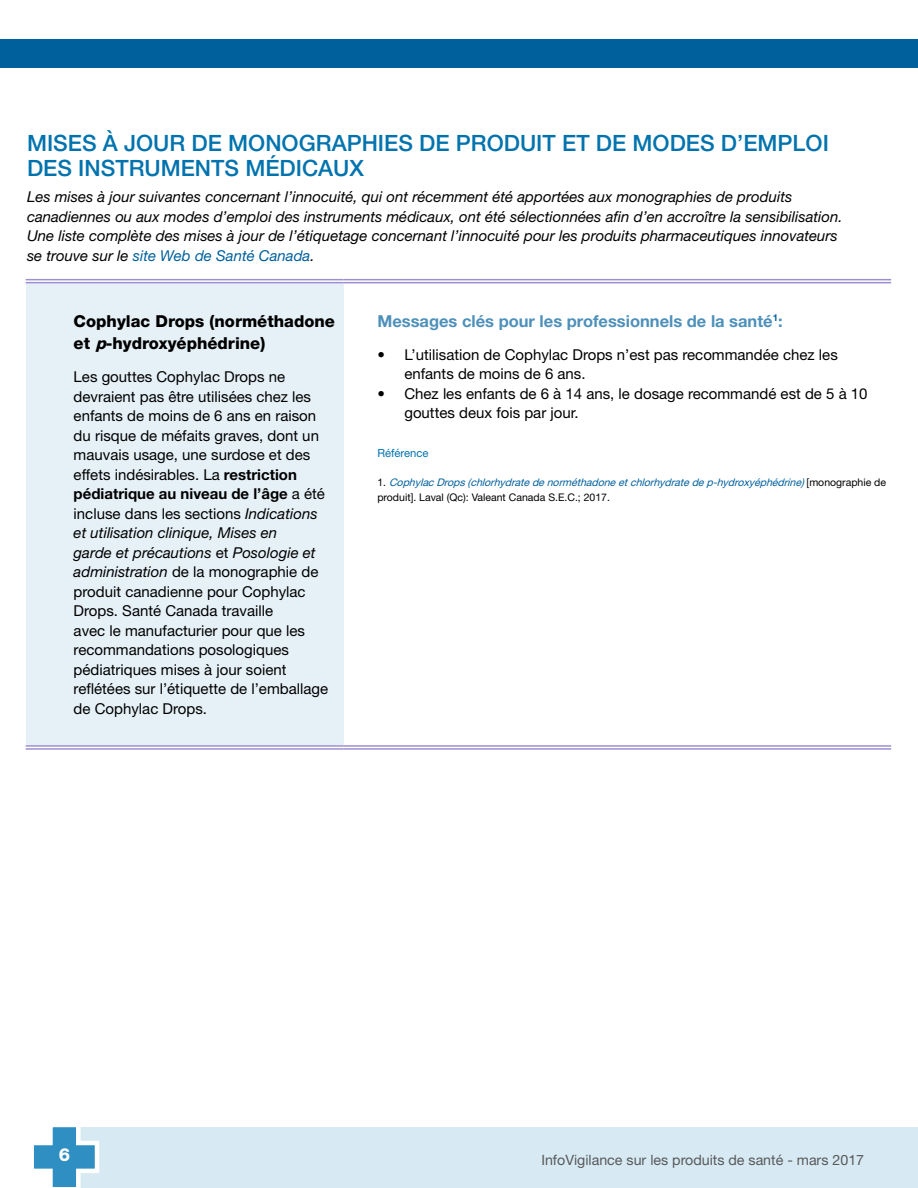
<style>
.page{position:relative;width:918px;height:1188px;background:#fff}
.page>*{position:absolute;margin:0;border:0;box-sizing:border-box;transform-origin:0 0}
.Text_-_Title_level_1{font:500 22.5px/25.5px "Helvetica Neue LT Std";color:#0073ae}
.t1{font:800 18px "Helvetica Neue LT Std";color:#fff}
.Recap_-_Product{font:800 16.5px/22.5px "Helvetica Neue LT Std";color:#000}
.Text_-_Body{font:700 16.5px "Helvetica Neue LT Std";color:#4d90ba}
.Text_-_Body-2{font:15px/19.5px "Helvetica Neue LT Std";color:#000}
.Text_-_Body_-_column{font:italic 15px/19.5px "Helvetica Neue LT Std";color:#000}
.t2{font:14.25px "Helvetica Neue LT Std";color:#58595b}
.Reference_Title{font:11.25px "Helvetica Neue LT Std";color:#0073ae}
.Text_-_Body-3{font:italic 10.5px/15px "Helvetica Neue LT Std";color:#00609c}
.s1{color:#00609c}
.s2{font-style:italic}
.s3{font-weight:700}
.s4{font-style:normal;color:#000}
</style>
<div class="page">
<div style="left:64px;top:1127px;width:854px;height:61px;background:#d7eaf3"></div>
<svg style="left:33px;top:1127px;width:67px;height:61px"></svg>
<div style="left:0;top:39px;width:918px;height:29px;background:#00609c"></div>
<div style="left:26px;top:281px;width:318px;height:466px;background:#e6f1f7"></div>
<svg style="left:26px;top:280px;width:318px;height:2px"></svg>
<svg style="left:344px;top:280px;width:547px;height:1px"></svg>
<hr style="left:26px;top:279px;width:318px;height:1px;background:#9d8ed3">
<hr style="left:26px;top:282px;width:318px;height:1px;background:#9d8ed3">
<hr style="left:344px;top:279px;width:547px;height:1px;background:#9d8ed3">
<hr style="left:344px;top:282px;width:547px;height:1px;background:#9d8ed3">
<hr style="left:26px;top:745px;width:318px;height:2px;background:#9d8ed3">
<hr style="left:26px;top:748px;width:318px;height:2px;background:#9d8ed3">
<hr style="left:344px;top:745px;width:547px;height:2px;background:#9d8ed3">
<hr style="left:344px;top:748px;width:547px;height:2px;background:#9d8ed3">
<p class="Text_-_Title_level_1" style="left:27px;top:130px;width:803px">MISES À JOUR DE MONOGRAPHIES DE PRODUIT ET DE MODES D’EMPLOI<br>DES INSTRUMENTS MÉDICAUX</p>
<p class="Text_-_Body_-_column" style="left:27px;top:187px;width:817px">Les mises à jour suivantes concernant l’innocuité, qui ont récemment été apportées aux monographies de produits canadiennes ou aux modes d’emploi des instruments médicaux, ont été sélectionnées afin d’en accroître la sensibilisation.<br>Une liste complète des mises à jour de l’étiquetage concernant l’innocuité pour les produits pharmaceutiques innovateurs se trouve sur le <span class="s1">site Web de Santé Canada</span>.</p>
<p class="Recap_-_Product" style="left:74px;top:310px;width:263px">Cophylac Drops (norméthadone et <span class="s2">p</span>-hydroxyéphédrine)</p>
<p class="Text_-_Body-2" style="left:74px;top:367px;width:256px">Les gouttes Cophylac Drops ne devraient pas être utilisées chez les enfants de moins de 6 ans en raison du risque de méfaits graves, dont un mauvais usage, une surdose et des effets indésirables. La <span class="s3">restriction pédiatrique au niveau de l’âge</span> a été incluse dans les sections <span class="s2">Indications et utilisation clinique, Mises en<br>garde et précautions</span> et <span class="s2">Posologie et administration</span> de la monographie de produit canadienne pour Cophylac Drops. Santé Canada travaille<br>avec le manufacturier pour que les recommandations posologiques pédiatriques mises à jour soient reflétées sur l’étiquette de l’emballage de Cophylac Drops.</p>
<p class="Text_-_Body" style="left:377px;top:311px;width:407px">Messages clés pour les professionnels de la santé<sup>1</sup>:</p>
<p class="Text_-_Body-2" style="left:404px;top:344px;width:435px;text-indent:-27px">• L’utilisation de Cophylac Drops n’est pas recommandée chez les enfants de moins de 6 ans.</p>
<p class="Text_-_Body-2" style="left:404px;top:383px;width:465px;text-indent:-27px">• Chez les enfants de 6 à 14 ans, le dosage recommandé est de 5 à 10 gouttes deux fois par jour.</p>
<p class="Reference_Title" style="left:377px;top:446px;width:53px">Référence</p>
<p class="Text_-_Body-3" style="left:377px;top:474px;width:510px"><span class="s4">1 .</span> CophylacDrops(chlorhydratedenorméthadoneetchlorhydratedep-hydroxyéphédrine) <span class="s4">[ m o n o g r a p h i e d e produit]. Laval (Qc): Valeant Canada S.E.C.; 2017.</span></p>
<p class="t1" style="left:59px;top:1144px;width:13px">6</p>
<p class="t2" style="left:541px;top:1152px;width:324px">InfoVigilance sur les produits de santé - mars 2017</p>
</div>
